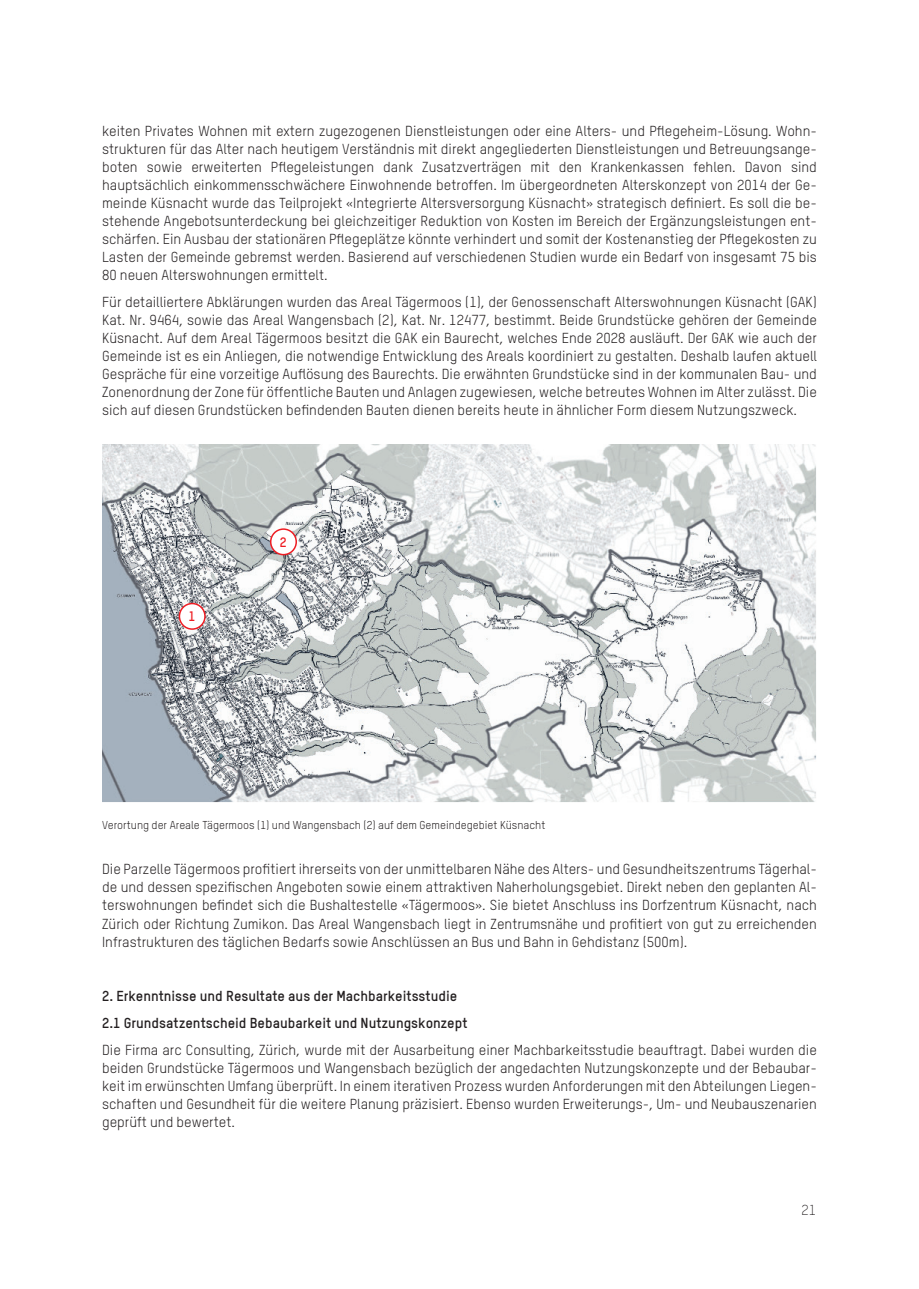
<style>
.page{position:relative;width:919px;height:1289px;background:#fff}
.page>*{position:absolute;margin:0;border:0;box-sizing:border-box;transform-origin:0 0}
.t1{font:14.25px/18px "TSTAR";color:#231f20;text-align:justify}
.t2{font:700 14.25px/27px "TSTAR";color:#231f20}
.t3{font:300 14.25px "TSTAR";color:#231f20}
.t4{font:700 13.5px "TSTAR";color:#ee1d23}
.t5{font:11.25px "TSTAR";color:#231f20}
</style>
<div class="page">
<img style="left:102px;top:445px;width:714px;height:357px">
<div style="left:179px;top:603px;width:26px;height:26px;background:#fff;border-radius:50%"></div>
<div style="left:179px;top:603px;width:27px;height:27px;border:2px solid #ee1d23;border-radius:50%"></div>
<div style="left:271px;top:529px;width:25px;height:25px;background:#fff;border-radius:50%"></div>
<div style="left:270px;top:528px;width:27px;height:27px;border:2px solid #ee1d23;border-radius:50%"></div>
<p class="t1" style="left:102px;top:122px;width:716px">keiten Privates Wohnen mit extern zugezogenen Dienstleistungen oder eine Alters- und Pflegeheim-Lösung. Wohn&shy;strukturen für das Alter nach heutigem Verständnis mit direkt angegliederten Dienstleistungen und Betreuungsange&shy;boten sowie erweiterten Pflegeleistungen dank Zusatzverträgen mit den Krankenkassen fehlen. Davon sind hauptsächlich einkommensschwächere Einwohnende betroffen. Im übergeordneten Alterskonzept von 2014 der Ge&shy;meinde Küsnacht wurde das Teilprojekt «Integrierte Altersversorgung Küsnacht» strategisch definiert. Es soll die be&shy;stehende Angebotsunterdeckung bei gleichzeitiger Reduktion von Kosten im Bereich der Ergänzungsleistungen ent&shy;schärfen. Ein Ausbau der stationären Pflegeplätze könnte verhindert und somit der Kostenanstieg der Pflegekosten zu Lasten der Gemeinde gebremst werden. Basierend auf verschiedenen Studien wurde ein Bedarf von insgesamt 75 bis 80 neuen Alterswohnungen ermittelt.</p>
<p class="t1" style="left:102px;top:293px;width:716px">Für detailliertere Abklärungen wurden das Areal Tägermoos (1), der Genossenschaft Alterswohnungen Küsnacht (GAK)<br>Kat. Nr. 9464, sowie das Areal Wangensbach (2), Kat. Nr. 12477, bestimmt. Beide Grundstücke gehören der Gemeinde Küsnacht. Auf dem Areal Tägermoos besitzt die GAK ein Baurecht, welches Ende 2028 ausläuft. Der GAK wie auch der Gemeinde ist es ein Anliegen, die notwendige Entwicklung des Areals koordiniert zu gestalten. Deshalb laufen aktuell Gespräche für eine vorzeitige Auflösung des Baurechts. Die erwähnten Grundstücke sind in der kommunalen Bau- und Zonenordnung der Zone für öffentliche Bauten und Anlagen zugewiesen, welche betreutes Wohnen im Alter zulässt. Die sich auf diesen Grundstücken befindenden Bauten dienen bereits heute in ähnlicher Form diesem Nutzungszweck.</p>
<p class="t4" style="left:188px;top:608px;width:8px">1</p>
<p class="t4" style="left:280px;top:533px;width:8px">2</p>
<p class="t5" style="left:102px;top:818px;width:445px">Verortung der Areale Tägermoos (1) und Wangensbach (2) auf dem Gemeindegebiet Küsnacht</p>
<p class="t1" style="left:102px;top:860px;width:716px">Die Parzelle Tägermoos profitiert ihrerseits von der unmittelbaren Nähe des Alters- und Gesundheitszentrums Tägerhal&shy;de und dessen spezifischen Angeboten sowie einem attraktiven Naherholungsgebiet. Direkt neben den geplanten Al&shy;terswohnungen befindet sich die Bushaltestelle «Tägermoos». Sie bietet Anschluss ins Dorfzentrum Küsnacht, nach Zürich oder Richtung Zumikon. Das Areal Wangensbach liegt in Zentrumsnähe und profitiert von gut zu erreichenden Infrastrukturen des täglichen Bedarfs sowie Anschlüssen an Bus und Bahn in Gehdistanz (500m).</p>
<p class="t2" style="left:102px;top:981px;width:367px">2. Erkenntnisse und Resultate aus der Machbarkeitsstudie<br>2.1 Grundsatzentscheid Bebaubarkeit und Nutzungskonzept</p>
<p class="t1" style="left:102px;top:1040px;width:716px">Die Firma arc Consulting, Zürich, wurde mit der Ausarbeitung einer Machbarkeitsstudie beauftragt. Dabei wurden die beiden Grundstücke Tägermoos und Wangensbach bezüglich der angedachten Nutzungskonzepte und der Bebaubar&shy;keit im erwünschten Umfang überprüft. In einem iterativen Prozess wurden Anforderungen mit den Abteilungen Liegen&shy;schaften und Gesundheit für die weitere Planung präzisiert. Ebenso wurden Erweiterungs-, Um- und Neubauszenarien geprüft und bewertet.</p>
<p class="t3" style="left:801px;top:1201px;width:16px">21</p>
</div>
